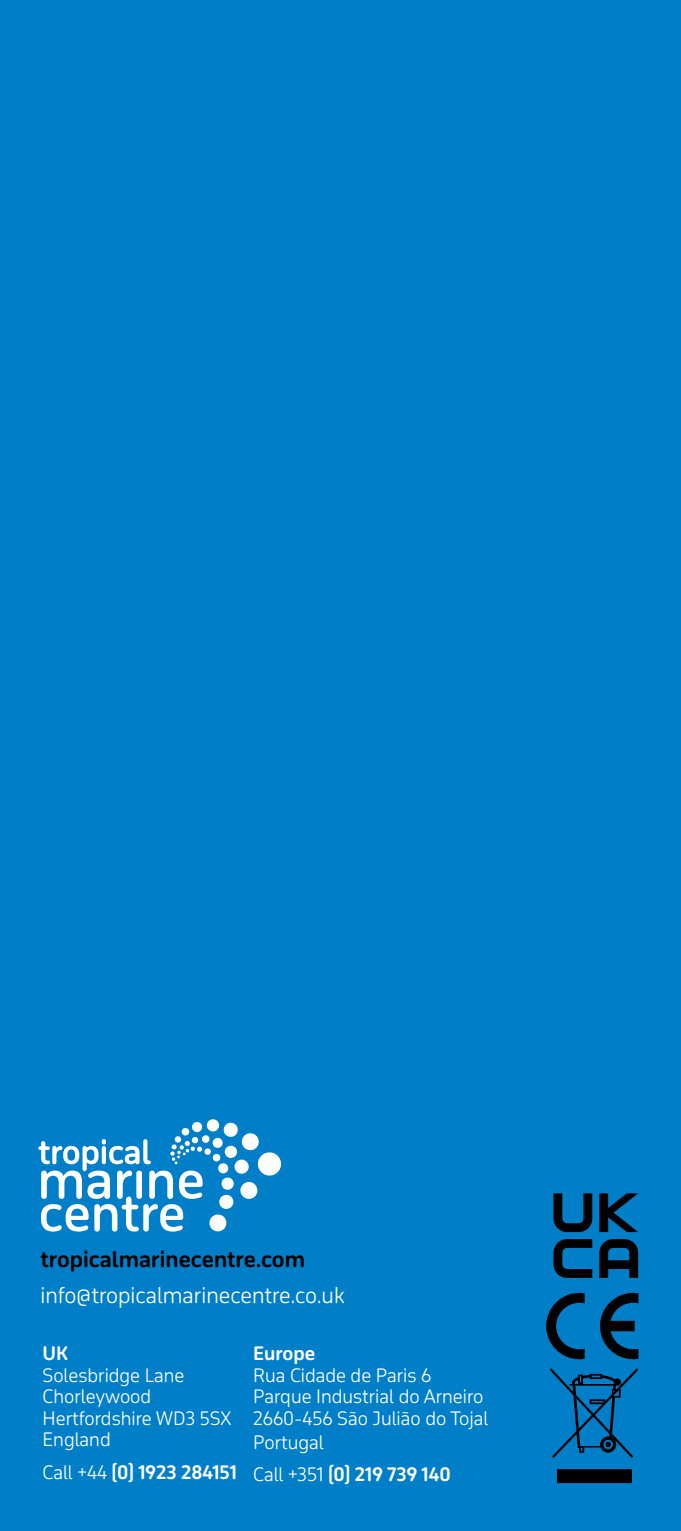
<style>
.page{position:relative;width:681px;height:1531px;background:#fff}
.page>*{position:absolute;margin:0;border:0;box-sizing:border-box;transform-origin:0 0}
.t1{font:300 21px "October Std";color:#fff}
.t2{font:21px "October Std Bld";color:#000}
.t3{font:300 18px/21.6px "October Std";color:#fff}
.t4{font:18px "October Std Bld";color:#fff}
.s1{font-family:"October Std";font-weight:300}
</style>
<div class="page">
<div style="left:0;top:0;width:680px;height:1531px;background:#007fc8"></div>
<svg style="left:553px;top:1193px;width:39px;height:39px"></svg>
<svg style="left:599px;top:1193px;width:39px;height:39px"></svg>
<svg style="left:553px;top:1239px;width:39px;height:39px"></svg>
<svg style="left:599px;top:1239px;width:39px;height:39px"></svg>
<svg style="left:549px;top:1368px;width:89px;height:115px"></svg>
<svg style="left:546px;top:1293px;width:38px;height:66px"></svg>
<svg style="left:600px;top:1293px;width:38px;height:66px"></svg>
<div style="left:257px;top:1152px;width:24px;height:24px;background:#fff;border-radius:50%"></div>
<svg style="left:38px;top:1119px;width:222px;height:113px"></svg>
<p class="t2" style="left:40px;top:1244px;width:266px">tropicalmarinecentre.com</p>
<p class="t1" style="left:40px;top:1281px;width:305px">info@tropicalmarinecentre.co.uk</p>
<p class="t4" style="left:253px;top:1341px;width:63px">Europe</p>
<p class="t3" style="left:253px;top:1364px;width:237px">Rua Cidade de Paris 6<br>Parque Industrial do Arneiro<br>2660-456 São Julião do Tojal</p>
<p class="t3" style="left:253px;top:1431px;width:72px">Portugal</p>
<p class="t4" style="left:253px;top:1462px;width:199px"><span class="s1">Call +351</span> (0) 219 739 140</p>
<p class="t4" style="left:43px;top:1341px;width:27px">UK</p>
<p class="t3" style="left:43px;top:1364px;width:190px">Solesbridge Lane<br>Chorleywood<br>Hertfordshire WD3 5SX<br>England</p>
<p class="t4" style="left:43px;top:1460px;width:196px"><span class="s1">Call +44</span> (0) 1923 284151</p>
</div>
